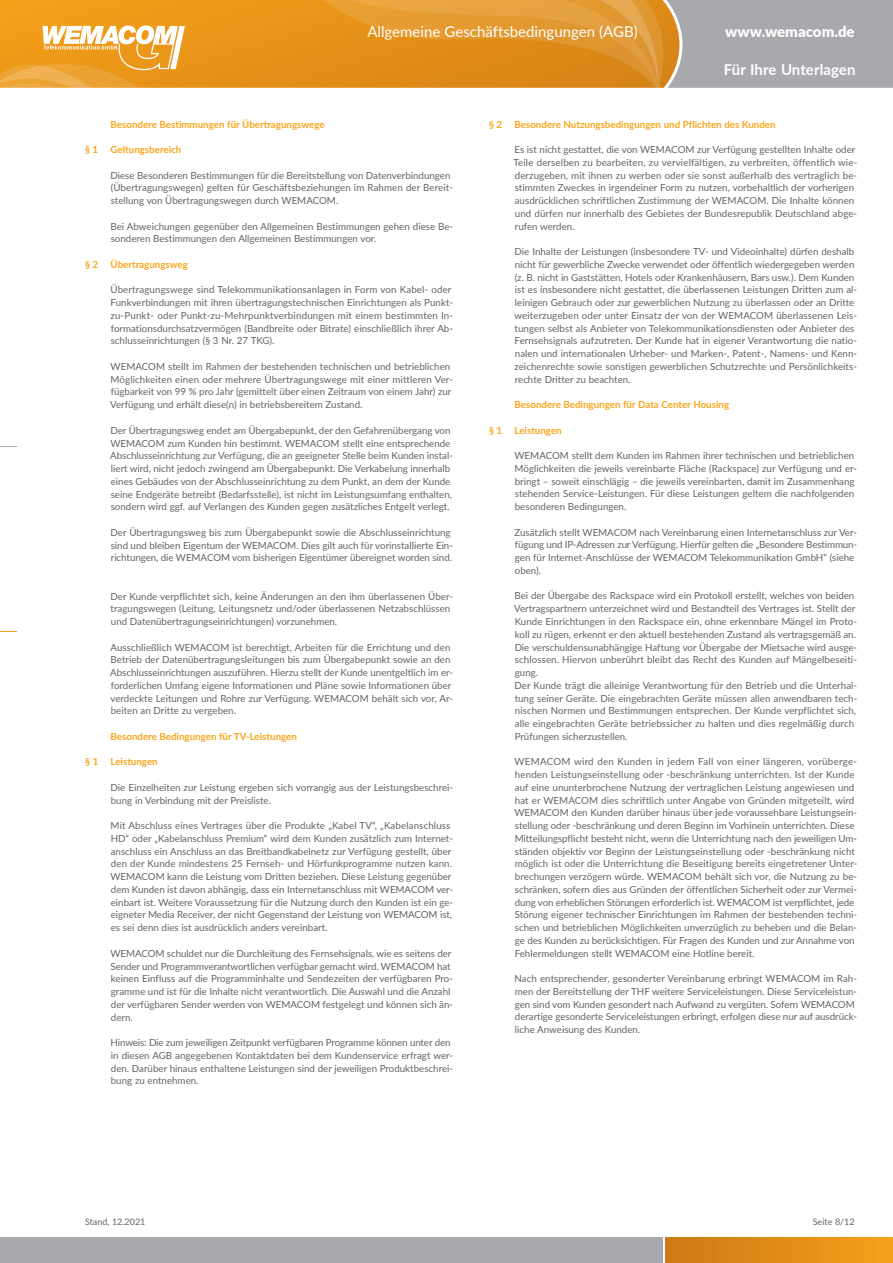
<style>
.page{position:relative;width:893px;height:1263px;background:#fff}
.page>*{position:absolute;margin:0;border:0;box-sizing:border-box;transform-origin:0 0}
.t1{font:15px "Lato";color:#fff}
.t2{font:700 15px "Lato";color:#fff}
.t3{font:900 15px "Lato";color:#fff}
.t4{font:9.75px/12.8px "Lato";color:#636366}
.t5{font:700 9.75px "Lato";color:#f9a51b}
.t6{font:9px "Lato";color:#636366}
</style>
<div class="page">
<div style="left:0;top:0;width:893px;height:89px;background:#ea9719"></div>
<div style="left:665px;top:1237px;width:228px;height:26px;background:linear-gradient(to right,#ca7915,#f5a11a)"></div>
<div style="left:0;top:1237px;width:662px;height:26px;background:#a8a9ad"></div>
<svg style="left:306px;top:0;width:587px;height:88px"></svg>
<hr style="left:0;top:88px;width:893px;height:3px;background:#fff">
<svg style="left:0;top:26px;width:185px;height:62px"></svg>
<svg style="left:0;top:446px;width:17px;height:1px"></svg>
<svg style="left:0;top:631px;width:17px;height:1px"></svg>
<h1 class="t1" style="left:367px;top:21px;width:272px">Allgemeine Geschäftsbedingungen (AGB)</h1>
<h1 class="t3" style="left:725px;top:20px;width:131px">www.wemacom.de</h1>
<p class="t5" style="left:111px;top:117px;width:216px">Besondere Bestimmungen für Übertragungswege</p>
<p class="t5" style="left:85px;top:142px;width:15px">§ 1</p>
<p class="t5" style="left:111px;top:142px;width:72px">Geltungsbereich</p>
<p class="t4" style="left:111px;top:168px;width:344px">Diese Besonderen Bestimmungen für die Bereitstellung von Datenverbindungen (Übertragungswegen) gelten für Geschäftsbeziehungen im Rahmen der Bereit&shy;stellung von Übertragungswegen durch WEMACOM.</p>
<p class="t4" style="left:111px;top:219px;width:344px">Bei Abweichungen gegenüber den Allgemeinen Bestimmungen gehen diese Be&shy;sonderen Bestimmungen den Allgemeinen Bestimmungen vor.</p>
<p class="t5" style="left:85px;top:257px;width:15px">§ 2</p>
<p class="t5" style="left:111px;top:257px;width:79px">Übertragungsweg</p>
<p class="t4" style="left:110px;top:283px;width:344px">Übertragungswege sind Telekommunikationsanlagen in Form von Kabel- oder Funkverbindungen mit ihren übertragungstechnischen Einrichtungen als Punkt&shy;zu-Punkt- oder Punkt-zu-Mehrpunktverbindungen mit einem bestimmten In&shy;formationsdurchsatzvermögen (Bandbreite oder Bitrate) einschließlich ihrer Ab&shy;schlusseinrichtungen (§ 3 Nr. 27 TKG).</p>
<p class="t4" style="left:110px;top:360px;width:344px">WEMACOM stellt im Rahmen der bestehenden technischen und betrieblichen Möglichkeiten einen oder mehrere Übertragungswege mit einer mittleren Ver&shy;fügbarkeit von 99 % pro Jahr (gemittelt über einen Zeitraum von einem Jahr) zur Verfügung und erhält diese(n) in betriebsbereitem Zustand.</p>
<p class="t4" style="left:110px;top:423px;width:344px">Der Übertragungsweg endet am Übergabepunkt, der den Gefahrenübergang von WEMACOM zum Kunden hin bestimmt. WEMACOM stellt eine entsprechende Abschlusseinrichtung zur Verfügung, die an geeigneter Stelle beim Kunden instal&shy;liert wird, nicht jedoch zwingend am Übergabepunkt. Die Verkabelung innerhalb eines Gebäudes von der Abschlusseinrichtung zu dem Punkt, an dem der Kunde seine Endgeräte betreibt (Bedarfsstelle), ist nicht im Leistungsumfang enthalten, sondern wird ggf. auf Verlangen des Kunden gegen zusätzliches Entgelt verlegt.</p>
<p class="t4" style="left:111px;top:525px;width:344px">Der Übertragungsweg bis zum Übergabepunkt sowie die Abschlusseinrichtung sind und bleiben Eigentum der WEMACOM. Dies gilt auch für vorinstallierte Ein&shy;richtungen, die WEMACOM vom bisherigen Eigentümer übereignet worden sind.</p>
<p class="t4" style="left:111px;top:589px;width:344px">Der Kunde verpflichtet sich, keine Änderungen an den ihm überlassenen Über&shy;tragungswegen (Leitung, Leitungsnetz und/oder überlassenen Netzabschlüssen und Datenübertragungseinrichtungen) vorzunehmen.</p>
<p class="t4" style="left:110px;top:640px;width:344px">Ausschließlich WEMACOM ist berechtigt, Arbeiten für die Errichtung und den Betrieb der Datenübertragungsleitungen bis zum Übergabepunkt sowie an den Abschlusseinrichtungen auszuführen. Hierzu stellt der Kunde unentgeltlich im er&shy;forderlichen Umfang eigene Informationen und Pläne sowie Informationen über verdeckte Leitungen und Rohre zur Verfügung. WEMACOM behält sich vor, Ar&shy;beiten an Dritte zu vergeben.</p>
<p class="t5" style="left:111px;top:729px;width:188px">Besondere Bedingungen für TV-Leistungen</p>
<p class="t5" style="left:85px;top:755px;width:15px">§ 1</p>
<p class="t5" style="left:111px;top:755px;width:49px">Leistungen</p>
<p class="t4" style="left:111px;top:781px;width:344px">Die Einzelheiten zur Leistung ergeben sich vorrangig aus der Leistungsbeschrei&shy;bung in Verbindung mit der Preisliste.</p>
<p class="t4" style="left:110px;top:819px;width:344px">Mit Abschluss eines Vertrages über die Produkte „Kabel TV“, „Kabelanschluss HD“ oder „Kabelanschluss Premium“ wird dem Kunden zusätzlich zum Internet&shy;anschluss ein Anschluss an das Breitbandkabelnetz zur Verfügung gestellt, über den der Kunde mindestens 25 Fernseh- und Hörfunkprogramme nutzen kann.<br>WEMACOM kann die Leistung vom Dritten beziehen. Diese Leistung gegenüber dem Kunden ist davon abhängig, dass ein Internetanschluss mit WEMACOM ver&shy;einbart ist. Weitere Voraussetzung für die Nutzung durch den Kunden ist ein ge&shy;eigneter Media Receiver, der nicht Gegenstand der Leistung von WEMACOM ist, es sei denn dies ist ausdrücklich anders vereinbart.</p>
<p class="t4" style="left:111px;top:946px;width:344px">WEMACOM schuldet nur die Durchleitung des Fernsehsignals, wie es seitens der Sender und Programmverantwortlichen verfügbar gemacht wird. WEMACOM hat keinen Einfluss auf die Programminhalte und Sendezeiten der verfügbaren Pro&shy;gramme und ist für die Inhalte nicht verantwortlich. Die Auswahl und die Anzahl der verfügbaren Sender werden von WEMACOM festgelegt und können sich än&shy;dern.</p>
<p class="t4" style="left:111px;top:1036px;width:344px">Hinweis: Die zum jeweiligen Zeitpunkt verfügbaren Programme können unter den in diesen AGB angegebenen Kontaktdaten bei dem Kundenservice erfragt wer&shy;den. Darüber hinaus enthaltene Leistungen sind der jeweiligen Produktbeschrei&shy;bung zu entnehmen.</p>
<h1 class="t2" style="left:724px;top:59px;width:133px">Für Ihre Unterlagen</h1>
<p class="t5" style="left:489px;top:117px;width:15px">§ 2</p>
<p class="t5" style="left:514px;top:117px;width:263px">Besondere Nutzungsbedingungen und Pflichten des Kunden</p>
<p class="t4" style="left:513px;top:143px;width:345px">Es ist nicht gestattet, die von WEMACOM zur Verfügung gestellten Inhalte oder Teile derselben zu bearbeiten, zu vervielfältigen, zu verbreiten, öffentlich wie&shy;derzugeben, mit ihnen zu werben oder sie sonst außerhalb des vertraglich be&shy;stimmten Zweckes in irgendeiner Form zu nutzen, vorbehaltlich der vorherigen ausdrücklichen schriftlichen Zustimmung der WEMACOM. Die Inhalte können und dürfen nur innerhalb des Gebietes der Bundesrepublik Deutschland abge&shy;rufen werden.</p>
<p class="t4" style="left:514px;top:245px;width:344px">Die Inhalte der Leistungen (insbesondere TV- und Videoinhalte) dürfen deshalb nicht für gewerbliche Zwecke verwendet oder öffentlich wiedergegeben werden (z. B. nicht in Gaststätten, Hotels oder Krankenhäusern, Bars usw.). Dem Kunden ist es insbesondere nicht gestattet, die überlassenen Leistungen Dritten zum al&shy;leinigen Gebrauch oder zur gewerblichen Nutzung zu überlassen oder an Dritte weiterzugeben oder unter Einsatz der von der WEMACOM überlassenen Leis&shy;tungen selbst als Anbieter von Telekommunikationsdiensten oder Anbieter des Fernsehsignals aufzutreten. Der Kunde hat in eigener Verantwortung die natio&shy;nalen und internationalen Urheber- und Marken-, Patent-, Namens- und Kenn&shy;zeichenrechte sowie sonstigen gewerblichen Schutzrechte und Persönlichkeits&shy;rechte Dritter zu beachten.</p>
<p class="t5" style="left:515px;top:397px;width:216px">Besondere Bedingungen für Data Center Housing</p>
<p class="t5" style="left:489px;top:423px;width:15px">§ 1</p>
<p class="t5" style="left:515px;top:423px;width:49px">Leistungen</p>
<p class="t4" style="left:515px;top:449px;width:344px">WEMACOM stellt dem Kunden im Rahmen ihrer technischen und betrieblichen Möglichkeiten die jeweils vereinbarte Fläche (Rackspace) zur Verfügung und er&shy;bringt – soweit einschlägig – die jeweils vereinbarten, damit im Zusammenhang stehenden Service-Leistungen. Für diese Leistungen geltem die nachfolgenden besonderen Bedingungen.</p>
<p class="t4" style="left:515px;top:525px;width:344px">Zusätzlich stellt WEMACOM nach Vereinbarung einen Internetanschluss zur Ver&shy;fügung und IP-Adressen zur Verfügung. Hierfür gelten die „Besondere Bestimmun&shy;gen für Internet-Anschlüsse der WEMACOM Telekommunikation GmbH“ (siehe oben).</p>
<p class="t4" style="left:514px;top:589px;width:345px">Bei der Übergabe des Rackspace wird ein Protokoll erstellt, welches von beiden Vertragspartnern unterzeichnet wird und Bestandteil des Vertrages ist. Stellt der Kunde Einrichtungen in den Rackspace ein, ohne erkennbare Mängel im Proto&shy;koll zu rügen, erkennt er den aktuell bestehenden Zustand als vertragsgemäß an.<br>Die verschuldensunabhängige Haftung vor Übergabe der Mietsache wird ausge&shy;schlossen. Hiervon unberührt bleibt das Recht des Kunden auf Mängelbeseiti&shy;gung.<br>Der Kunde trägt die alleinige Verantwortung für den Betrieb und die Unterhal&shy;tung seiner Geräte. Die eingebrachten Geräte müssen allen anwendbaren tech&shy;nischen Normen und Bestimmungen entsprechen. Der Kunde verpflichtet sich, alle eingebrachten Geräte betriebssicher zu halten und dies regelmäßig durch Prüfungen sicherzustellen.</p>
<p class="t4" style="left:514px;top:755px;width:344px">WEMACOM wird den Kunden in jedem Fall von einer längeren, vorüberge&shy;henden Leistungseinstellung oder -beschränkung unterrichten. Ist der Kunde auf eine ununterbrochene Nutzung der vertraglichen Leistung angewiesen und hat er WEMACOM dies schriftlich unter Angabe von Gründen mitgeteilt, wird WEMACOM den Kunden darüber hinaus über jede voraussehbare Leistungsein&shy;stellung oder -beschränkung und deren Beginn im Vorhinein unterrichten. Diese Mitteilungspflicht besteht nicht, wenn die Unterrichtung nach den jeweiligen Um&shy;ständen objektiv vor Beginn der Leistungseinstellung oder -beschränkung nicht möglich ist oder die Unterrichtung die Beseitigung bereits eingetretener Unter&shy;brechungen verzögern würde. WEMACOM behält sich vor, die Nutzung zu be&shy;schränken, sofern dies aus Gründen der öffentlichen Sicherheit oder zur Vermei&shy;dung von erheblichen Störungen erforderlich ist. WEMACOM ist verpflichtet, jede Störung eigener technischer Einrichtungen im Rahmen der bestehenden techni&shy;schen und betrieblichen Möglichkeiten unverzüglich zu beheben und die Belan&shy;ge des Kunden zu berücksichtigen. Für Fragen des Kunden und zur Annahme von Fehlermeldungen stellt WEMACOM eine Hotline bereit.</p>
<p class="t4" style="left:515px;top:972px;width:344px">Nach entsprechender, gesonderter Vereinbarung erbringt WEMACOM im Rah&shy;men der Bereitstellung der THF weitere Serviceleistungen. Diese Serviceleistun&shy;gen sind vom Kunden gesondert nach Aufwand zu vergüten. Sofern WEMACOM derartige gesonderte Serviceleistungen erbringt, erfolgen diese nur auf ausdrück&shy;liche Anweisung des Kunden.</p>
<p class="t6" style="left:85px;top:1215px;width:62px">Stand, 12.2021</p>
<p class="t6" style="left:813px;top:1215px;width:43px">Seite 8/12</p>
</div>
